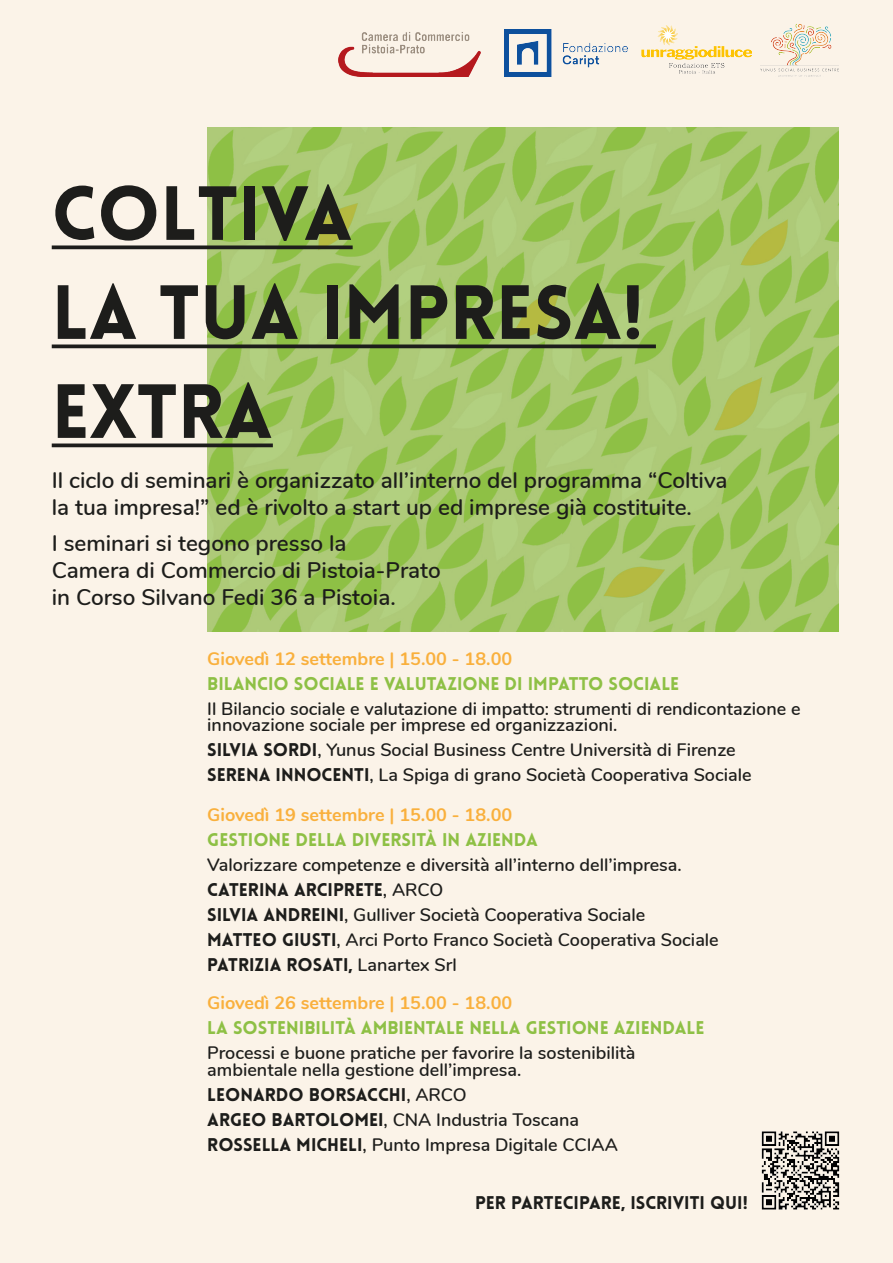
<style>
.page{position:relative;width:893px;height:1263px;background:#fbf3e8}
.page>*{position:absolute;margin:0;border:0;box-sizing:border-box;transform-origin:0 0}
.t1{font:900 75px/99px "Lovelo";color:#1d1d1b}
.t2{font:600 22.5px/27px "Nunito";color:#1d1d1b}
.t3{font:600 18px/16.5px "Nunito";color:#1d1d1b}
.t4{font:900 18px "Lovelo";color:#8ec045}
.t5{font:900 18px "Lovelo";color:#1d1d1b}
.t6{font:700 18px "Nunito";color:#f9b03d}
.s1{font-family:"Lovelo";font-weight:900}
.s2{font-family:"Nunito";font-weight:600}
</style>
<div class="page">
<img style="left:207px;top:127px;width:632px;height:504px">
<svg style="left:52px;top:245px;width:301px;height:4px"></svg>
<svg style="left:52px;top:344px;width:604px;height:4px;background:#303328"></svg>
<svg style="left:52px;top:443px;width:221px;height:4px"></svg>
<img style="left:760px;top:24px;width:79px;height:53px">
<img style="left:641px;top:25px;width:111px;height:49px">
<img style="left:504px;top:29px;width:123px;height:48px">
<img style="left:339px;top:32px;width:141px;height:45px">
<img style="left:761px;top:1131px;width:79px;height:79px">
<p class="t1" style="left:52px;top:165px;width:302px">COLTIVA</p>
<p class="t1" style="left:52px;top:264px;width:593px">LA TUA IMPRESA!<br>EXTRA</p>
<p class="t2" style="left:52px;top:466px;width:677px">Il ciclo di seminari è organizzato all’interno del programma “Coltiva la tua impresa!” ed è rivolto a start up ed imprese già costituite.</p>
<p class="t2" style="left:52px;top:528px;width:296px">I seminari si tegono presso la</p>
<p class="t2" style="left:52px;top:555px;width:391px">Camera di Commercio di Pistoia-Prato</p>
<p class="t2" style="left:52px;top:582px;width:345px">in Corso Silvano Fedi 36 a Pistoia.</p>
<p class="t6" style="left:207px;top:645px;width:306px">Giovedì 12 settembre | 15.00 - 18.00</p>
<p class="t4" style="left:207px;top:672px;width:473px">BILANCIO SOCIALE E VALUTAZIONE DI IMPATTO SOCIALE</p>
<p class="t3" style="left:207px;top:699px;width:595px">Il Bilancio sociale e valutazione di impatto: strumenti di rendicontazione e innovazione sociale per imprese ed organizzazioni.</p>
<p class="t3" style="left:207px;top:740px;width:530px"><span class="s1">SILVIA SORDI</span>, Yunus Social Business Centre Università di Firenze</p>
<p class="t3" style="left:207px;top:765px;width:546px"><span class="s1">SERENA INNOCENTI</span>, La Spiga di grano Società Cooperativa Sociale</p>
<p class="t6" style="left:207px;top:801px;width:306px">Giovedì 19 settembre | 15.00 - 18.00</p>
<p class="t4" style="left:207px;top:828px;width:332px">GESTIONE DELLA DIVERSITÀ IN AZIENDA</p>
<p class="t3" style="left:207px;top:855px;width:476px">Valorizzare competenze e diversità all’interno dell’impresa.</p>
<p class="t5" style="left:207px;top:878px;width:238px">CATERINA ARCIPRETE<span class="s2">, ARCO</span></p>
<p class="t3" style="left:207px;top:905px;width:440px"><span class="s1">SILVIA ANDREINI</span>, Gulliver Società Cooperativa Sociale</p>
<p class="t3" style="left:207px;top:930px;width:513px"><span class="s1">MATTEO GIUSTI</span>, Arci Porto Franco Società Cooperativa Sociale</p>
<p class="t5" style="left:207px;top:953px;width:251px">PATRIZIA ROSATI, <span class="s2">Lanartex Srl</span></p>
<p class="t6" style="left:207px;top:989px;width:306px">Giovedì 26 settembre | 15.00 - 18.00</p>
<p class="t4" style="left:207px;top:1016px;width:499px">LA SOSTENIBILITÀ AMBIENTALE NELLA GESTIONE AZIENDALE</p>
<p class="t3" style="left:207px;top:1043px;width:430px">Processi e buone pratiche per favorire la sostenibilità ambientale nella gestione dell’impresa.</p>
<p class="t5" style="left:207px;top:1083px;width:261px">LEONARDO BORSACCHI<span class="s2">, ARCO</span></p>
<p class="t3" style="left:207px;top:1110px;width:373px"><span class="s1">ARGEO BARTOLOMEI</span>, CNA Industria Toscana</p>
<p class="t3" style="left:207px;top:1135px;width:412px"><span class="s1">ROSSELLA MICHELI</span>, Punto Impresa Digitale CCIAA</p>
<p class="t5" style="left:475px;top:1191px;width:274px">PER PARTECIPARE, ISCRIVITI QUI!</p>
</div>
